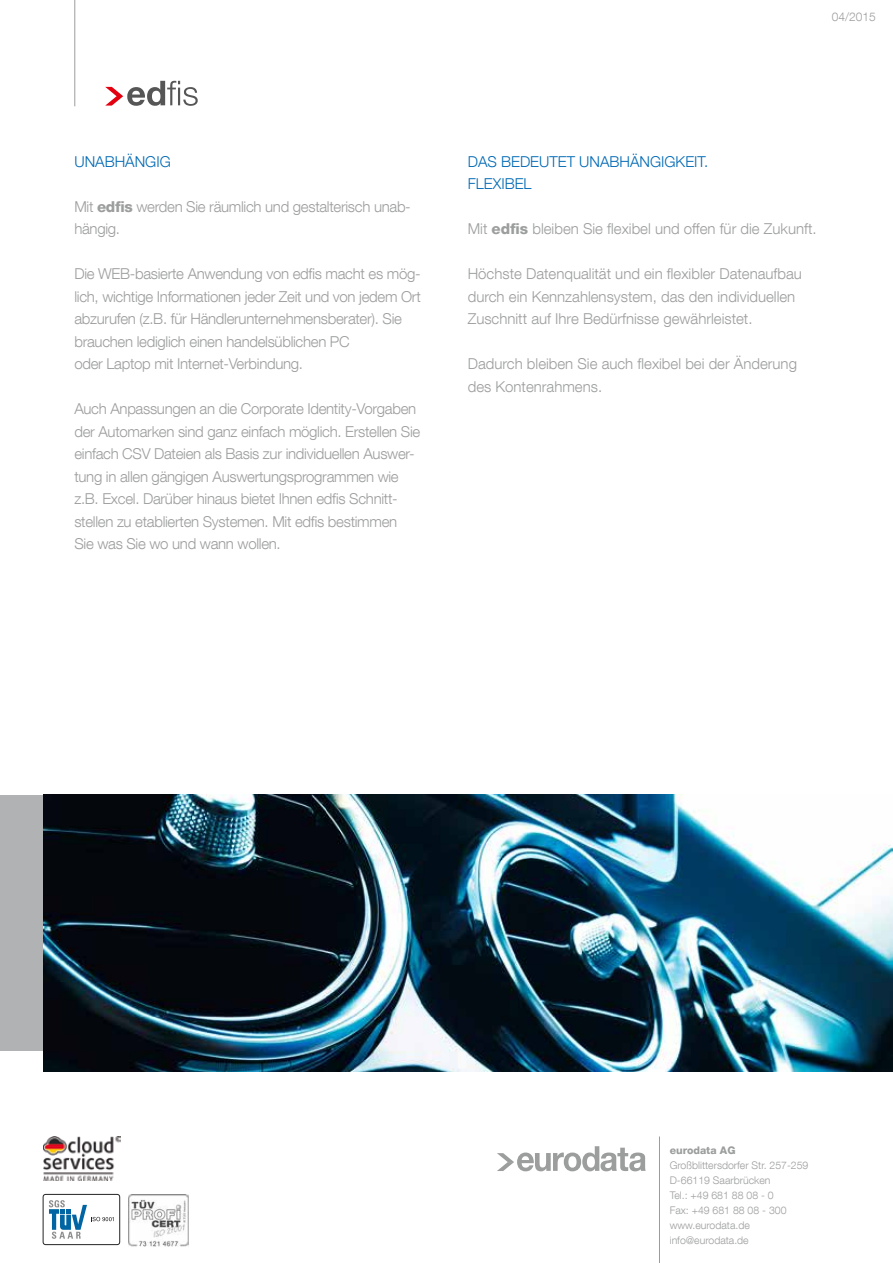
<style>
.page{position:relative;width:893px;height:1263px;background:#fff}
.page>*{position:absolute;margin:0;border:0;box-sizing:border-box;transform-origin:0 0}
.t1{font:300 15px/22.5px "Helvetica Neue LT Com";letter-spacing:-.02em;color:#9c9d9d}
.t2{font:300 15px/22.5px "Helvetica Neue LT Com";color:#9c9d9d}
.t3{font:300 15px "Helvetica Neue LT Com";color:#0069b4}
.t4{font:300 12px "Helvetica Neue LT Com";color:#9c9d9d}
.t5{font:300 10.5px/15px "Helvetica Neue LT Com";color:#9c9d9d}
.t6{font:800 10.5px "Helvetica Neue LT Com";color:#9c9d9d}
.s1{font-weight:800}
</style>
<div class="page">
<svg style="left:105px;top:81px;width:93px;height:25px"></svg>
<div style="left:0;top:795px;width:893px;height:255px;background:#b1b2b3"></div>
<img style="left:43px;top:795px;width:850px;height:276px">
<hr style="left:74px;top:0;width:1px;height:106px;background:#9c9d9d">
<hr style="left:659px;top:1136px;width:1px;height:127px;background:#9c9d9d">
<svg style="left:497px;top:1146px;width:149px;height:25px"></svg>
<div style="left:43px;top:1194px;width:77px;height:51px;border:1px solid #242424;border-radius:3px"></div>
<svg style="left:49px;top:1200px;width:65px;height:39px"></svg>
<img style="left:43px;top:1137px;width:77px;height:44px">
<img style="left:128px;top:1194px;width:61px;height:53px">
<p class="t4" style="left:832px;top:10px;width:46px">04/2015</p>
<p class="t3" style="left:74px;top:152px;width:32px">Unabh</p>
<p class="t3" style="left:125px;top:152px;width:47px">ängig</p>
<p class="t1" style="left:74px;top:195px;width:338px">Mit <span class="s1">edfis</span> werden Sie räumlich und gestalterisch unab&shy;hängig.</p>
<p class="t1" style="left:74px;top:262px;width:348px">Die WEB-basierte Anwendung von edfis macht es mög&shy;lich, wichtige Informationen jeder Zeit und von jedem Ort abzurufen (z.B. für Händlerunternehmensberater). Sie brauchen lediglich einen handelsüblichen PC<br>oder Laptop mit Internet-Verbindung.</p>
<p class="t1" style="left:74px;top:397px;width:347px">Auch Anpassungen an die Corporate Identity-Vorgaben der Automarken sind ganz einfach möglich. Erstellen Sie einfach CSV Dateien als Basis zur individuellen Auswer&shy;tung in allen gängigen Auswertungsprogrammen wie z.B. Excel. Darüber hinaus bietet Ihnen edfis Schnitt&shy;stellen zu etablierten Systemen. Mit edfis bestimmen Sie was Sie wo und wann wollen.</p>
<p class="t3" style="left:468px;top:152px;width:44px">Das bedeu</p>
<p class="t3" style="left:549px;top:152px;width:62px">tet Unabh</p>
<p class="t3" style="left:630px;top:152px;width:80px">ängigkeit.</p>
<p class="t3" style="left:468px;top:174px;width:65px">Flexibel</p>
<p class="t2" style="left:468px;top:217px;width:350px">Mit <span class="s1">edfis</span> bleiben Sie flexibel und offen für die Zukunft.</p>
<p class="t2" style="left:468px;top:262px;width:336px">Höchste Datenqualität und ein flexibler Datenaufbau durch ein Kennzahlensystem, das den individuellen<br>Zuschnitt auf Ihre Bedürfnisse gewährleistet.</p>
<p class="t2" style="left:468px;top:352px;width:331px">Dadurch bleiben Sie auch flexibel bei der Änderung des Kontenrahmens.</p>
<p class="t6" style="left:670px;top:1144px;width:67px">eurodata AG</p>
<p class="t5" style="left:670px;top:1157px;width:140px">Großblittersdorfer Str. 257-259<br>D-66119 Saarbrücken<br>Tel.: +49 681 88 08 - 0<br>Fax: +49 681 88 08 - 300 www.eurodata.de info@eurodata.de</p>
</div>
